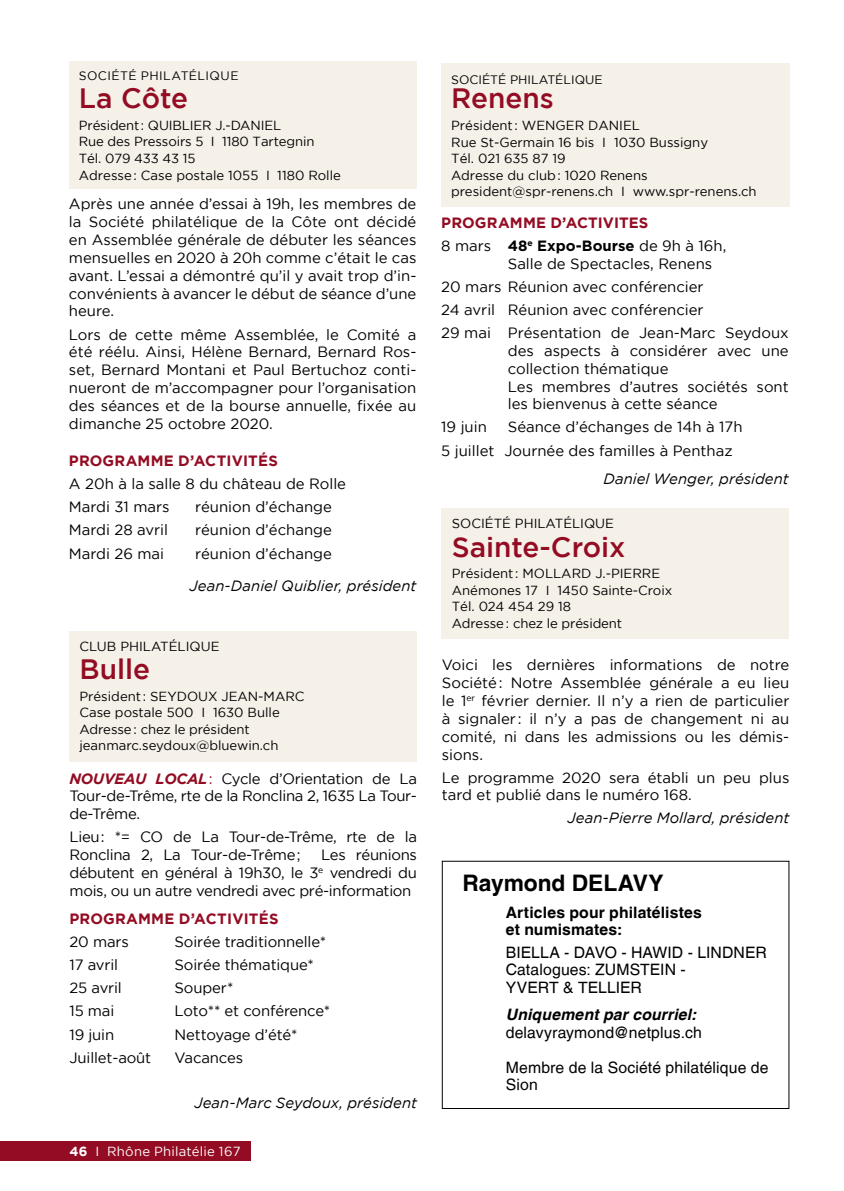
<style>
.page{position:relative;width:844px;height:1191px;background:#fff}
.page>*{position:absolute;margin:0;border:0;box-sizing:border-box;transform-origin:0 0}
.t1{font:500 28px "Gotham";color:#940c23}
.t2{font:700 22.75px "Helvetica LT";letter-spacing:-.005em;color:#000}
.t3{font:15.75px/17.5px "Helvetica LT";letter-spacing:.01em;color:#000}
.t4{font:700 15.75px/17.5px "Helvetica LT";letter-spacing:.01em;color:#000}
.t5{font:italic 700 15.75px "Helvetica LT";letter-spacing:.015em;color:#000}
.t6{font:14.88px/17.8px "Gotham";color:#000;text-align:justify}
.t7{font:italic 14.88px "Gotham";letter-spacing:.005em;color:#000}
.t8{font:700 14.88px/23.1px "Gotham";letter-spacing:.01em;color:#940c23}
.t9{font:14.88px/17.8px "Gotham";letter-spacing:-.02em;color:#000}
.t10{font:13.12px/16.6px "Gotham";color:#000}
.t11{font:13.12px/16.6px "Gotham";color:#000}
.t12{font:13.12px "Gotham";letter-spacing:.02em;color:#fff}
.t13{font:12.25px "Gotham";letter-spacing:.035em;color:#000}
.t14{font:12.25px "Gotham";color:#000}
.s1{font-weight:700;font-style:italic;color:#940c23}
.s2{color:#940c23}
.s3{font-weight:700}
.s4{font-style:inherit}
.s5{font-weight:400;color:#000}
.s6{color:#000}
</style>
<div class="page">
<div style="left:0;top:1141px;width:251px;height:20px;background:#940c23"></div>
<div style="left:69px;top:631px;width:348px;height:131px;background:#f5f1e9"></div>
<div style="left:69px;top:62px;width:347px;height:127px;background:#f5f1e9"></div>
<div style="left:441px;top:508px;width:347px;height:130px;background:#f5f1e9"></div>
<div style="left:441px;top:63px;width:348px;height:143px;background:#f5f1e9"></div>
<div style="left:441px;top:860px;width:348px;height:249px;border:1px solid #000"></div>
<p class="t13" style="left:79px;top:69px;width:161px">SOCIÉTÉ PHILATÉLIQUE</p>
<h1 class="t1" style="left:79px;top:82px;width:111px">La Côte</h1>
<p class="t10" style="left:79px;top:117px;width:263px">Président : QUIBLIER J.-DANIEL<br>Rue des Pressoirs 5 I 1180 Tartegnin<br>Tél. 079 433 43 15<br>Adresse: Case postale 1055 I 1180 Rolle</p>
<p class="t6" style="left:69px;top:195px;width:349px">Après une année d’essai à 19h, les membres de la Société philatélique de la Côte ont décidé en Assemblée générale de débuter les séances mensuelles en 2020 à 20h comme c’était le cas avant. L’essai a démontré qu’il y avait trop d’in&shy;convénients à avancer le début de séance d’une heure.</p>
<p class="t6" style="left:69px;top:325px;width:349px">Lors de cette même Assemblée, le Comité a été réélu. Ainsi, Hélène Bernard, Bernard Ros&shy;set, Bernard Montani et Paul Bertuchoz conti&shy;nueront de m’accompagner pour l’organisation des séances et de la bourse annuelle, fixée au dimanche 25 octobre 2020.</p>
<p class="t8" style="left:69px;top:449px;width:210px">PROGRAMME D’ACTIVITÉS</p>
<p class="t6" style="left:69px;top:472px;width:278px;line-height:23.1px">A 20h à la salle 8 du château de Rolle<br>Mardi 31 mars</p>
<p class="t6" style="left:195px;top:498px;width:138px">réunion d’échange</p>
<p class="t6" style="left:69px;top:521px;width:101px">Mardi 28 avril</p>
<p class="t6" style="left:195px;top:521px;width:138px">réunion d’échange</p>
<p class="t6" style="left:69px;top:544px;width:97px">Mardi 26 mai</p>
<p class="t6" style="left:195px;top:544px;width:138px">réunion d’échange</p>
<p class="t7" style="left:189px;top:577px;width:228px">Jean-Daniel Quiblier, président</p>
<p class="t10" style="left:79px;top:638px;width:141px">CLUB PHILATÉLIQUE</p>
<h1 class="t1" style="left:79px;top:653px;width:72px">Bulle</h1>
<p class="t10" style="left:79px;top:687px;width:227px">Président : SEYDOUX JEAN-MARC<br>Case postale 500 I 1630 Bulle<br>Adresse: chez le président jeanmarc.seydoux@bluewin.ch</p>
<p class="t6" style="left:69px;top:769px;width:349px"><span class="s1">NOUVEAU LOCAL</span><span class="s2">:</span> Cycle d’Orientation de La Tour-de-Trême, rte de la Ronclina 2, 1635 La Tour&shy;de-Trême.</p>
<p class="t9" style="left:69px;top:828px;width:349px">Lieu: *= CO de La Tour-de-Trême, rte de la<br>Ronclina 2, La Tour-de-Trême;</p>
<p class="t6" style="left:69px;top:846px;width:349px;text-indent:251px">Les réunions débutent en général à 19h30, le 3<sup>e</sup> vendredi du mois, ou un autre vendredi avec pré-information</p>
<p class="t8" style="left:69px;top:906px;width:210px">PROGRAMME D’ACTIVITÉS</p>
<p class="t6" style="left:69px;top:932px;width:61px">20 mars</p>
<p class="t6" style="left:174px;top:932px;width:153px">Soirée traditionnelle*</p>
<p class="t6" style="left:69px;top:955px;width:50px">17 avril</p>
<p class="t6" style="left:174px;top:955px;width:141px">Soirée thématique*</p>
<p class="t6" style="left:69px;top:979px;width:54px">25 avril</p>
<p class="t6" style="left:174px;top:979px;width:60px">Souper*</p>
<p class="t6" style="left:69px;top:1002px;width:46px">15 mai</p>
<p class="t6" style="left:174px;top:1002px;width:157px">Loto** et conférence*</p>
<p class="t6" style="left:69px;top:1025px;width:46px">19 juin</p>
<p class="t6" style="left:174px;top:1025px;width:124px">Nettoyage d’été*</p>
<p class="t6" style="left:69px;top:1048px;width:83px">Juillet-août</p>
<p class="t6" style="left:174px;top:1048px;width:70px">Vacances</p>
<p class="t7" style="left:194px;top:1094px;width:224px">Jean-Marc Seydoux, président</p>
<p class="t12" style="left:69px;top:1144px;width:173px"><span class="s3">46</span> I Rhône Philatélie 167</p>
<p class="t14" style="left:451px;top:73px;width:153px">SOCIÉTÉ PHILATÉLIQUE</p>
<h1 class="t1" style="left:451px;top:82px;width:104px">Renens</h1>
<p class="t11" style="left:451px;top:117px;width:258px">Président : WENGER DANIEL<br>Rue St-Germain 16 bis <span class="s4">I</span> 1030 Bussigny<br>Tél. 021 635 87 19</p>
<p class="t10" style="left:451px;top:167px;width:307px">Adresse du club: 1020 Renens president@spr-renens.ch I www.spr-renens.ch</p>
<p class="t8" style="left:441px;top:210px;width:286px">PROGRAMME D’ACTIVITES<br><span class="s5">8 mars</span> <span class="s6">48</span><sup>e</sup> <span class="s6">Expo-Bourse</span> <span class="s5">de 9h à 16h,</span></p>
<p class="t6" style="left:441px;top:251px;width:349px;line-height:23.1px;text-align:left;text-indent:67px">Salle de Spectacles, Renens<br>20 mars Réunion avec conférencier<br>24 avril Réunion avec conférencier<br>29 mai Présentation de Jean-Marc Seydoux</p>
<p class="t6" style="left:507px;top:341px;width:282px;text-align:left">des aspects à considérer avec une collection thématique<br>Les membres d’autres sociétés sont les bienvenus à cette séance</p>
<p class="t6" style="left:441px;top:418px;width:47px">19 juin</p>
<p class="t6" style="left:441px;top:415px;width:302px;line-height:23.1px;text-indent:67px">Séance d’échanges de 14h à 17h<br>5 juillet Journée des familles à Penthaz</p>
<p class="t7" style="left:603px;top:470px;width:187px">Daniel Wenger, président</p>
<p class="t10" style="left:451px;top:515px;width:164px">SOCIÉTÉ PHILATÉLIQUE</p>
<h1 class="t1" style="left:451px;top:530px;width:175px">Sainte-Croix</h1>
<p class="t10" style="left:451px;top:565px;width:222px">Président : MOLLARD J.-PIERRE<br>Anémones 17 I 1450 Sainte-Croix<br>Tél. 024 454 29 18<br>Adresse: chez le président</p>
<p class="t6" style="left:441px;top:656px;width:349px">Voici les dernières informations de notre Société: Notre Assemblée générale a eu lieu le 1<sup>er</sup> février dernier. Il n’y a rien de particulier à signaler : il n’y a pas de changement ni au comité, ni dans les admissions ou les démis&shy;sions.</p>
<p class="t6" style="left:441px;top:768px;width:349px">Le programme 2020 sera établi un peu plus tard et publié dans le numéro 168.</p>
<p class="t7" style="left:567px;top:809px;width:223px">Jean-Pierre Mollard, président</p>
<h2 class="t2" style="left:462px;top:868px;width:202px">Raymond DELAVY</h2>
<p class="t4" style="left:505px;top:903px;width:197px">Articles pour philatélistes et numismates:</p>
<p class="t3" style="left:505px;top:943px;width:262px">BIELLA - DAVO - HAWID - LINDNER<br>Catalogues: ZUMSTEIN -<br>YVERT &amp; TELLIER</p>
<p class="t5" style="left:505px;top:1005px;width:192px">Uniquement par courriel:</p>
<p class="t3" style="left:505px;top:1023px;width:197px">delavyraymond@netplus.ch</p>
<p class="t3" style="left:505px;top:1058px;width:264px">Membre de la Société philatélique de<br>Sion</p>
</div>
